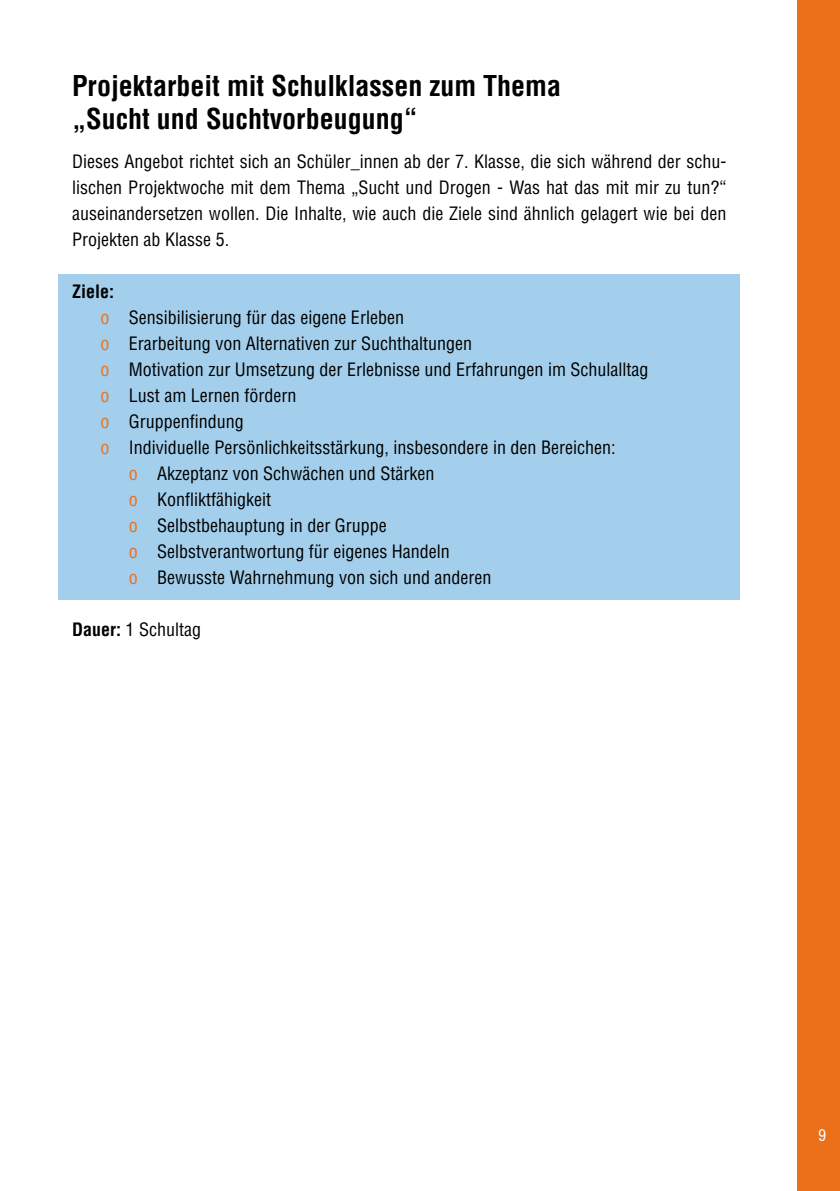
<style>
.page{position:relative;width:840px;height:1191px;background:#fff}
.page>*{position:absolute;margin:0;border:0;box-sizing:border-box;transform-origin:0 0}
.t1{font:700 condensed 28px/33.6px "Helvetica";color:#000}
.t2{font:condensed 18px/26px "Helvetica";color:#000;text-align:justify}
.t3{font:700 condensed 18px "Helvetica";color:#000}
.t4{font:100 condensed 18px "Helvetica";color:#fff}
.s1{color:#ec701a}
.s2{font-weight:700}
</style>
<div class="page">
<div style="left:797px;top:0;width:42px;height:1191px;background:#ec701a"></div>
<div style="left:59px;top:274px;width:680px;height:326px;background:#a3cfec"></div>
<h1 class="t1" style="left:72px;top:69px;width:490px">Projektarbeit mit Schulklassen zum Thema „Sucht und Suchtvorbeugung“</h1>
<p class="t2" style="left:72px;top:148px;width:655px">Dieses Angebot richtet sich an Schüler_innen ab der 7. Klasse, die sich während der schu&shy;lischen Projektwoche mit dem Thema „Sucht und Drogen - Was hat das mit mir zu tun?“ auseinandersetzen wollen. Die Inhalte, wie auch die Ziele sind ähnlich gelagert wie bei den Projekten ab Klasse 5.</p>
<p class="t3" style="left:72px;top:280px;width:44px">Ziele:</p>
<p class="t2" style="left:100px;top:304px;width:305px"><span class="s1">o</span> Sensibilisierung für das eigene Erleben</p>
<p class="t2" style="left:100px;top:330px;width:373px"><span class="s1">o</span> Erarbeitung von Alternativen zur Suchthaltungen</p>
<p class="t2" style="left:100px;top:356px;width:549px"><span class="s1">o</span> Motivation zur Umsetzung der Erlebnisse und Erfahrungen im Schulalltag</p>
<p class="t2" style="left:100px;top:382px;width:197px"><span class="s1">o</span> Lust am Lernen fördern</p>
<p class="t2" style="left:100px;top:408px;width:145px"><span class="s1">o</span> Gruppenfindung</p>
<p class="t2" style="left:100px;top:434px;width:516px"><span class="s1">o</span> Individuelle Persönlichkeitsstärkung, insbesondere in den Bereichen:</p>
<p class="t2" style="left:129px;top:460px;width:307px"><span class="s1">o</span> Akzeptanz von Schwächen und Stärken</p>
<p class="t2" style="left:129px;top:486px;width:144px"><span class="s1">o</span> Konfliktfähigkeit</p>
<p class="t2" style="left:129px;top:512px;width:259px"><span class="s1">o</span> Selbstbehauptung in der Gruppe</p>
<p class="t2" style="left:129px;top:538px;width:322px"><span class="s1">o</span> Selbstverantwortung für eigenes Handeln</p>
<p class="t2" style="left:129px;top:564px;width:364px"><span class="s1">o</span> Bewusste Wahrnehmung von sich und anderen</p>
<p class="t2" style="left:72px;top:616px;width:130px"><span class="s2">Dauer:</span> 1 Schultag</p>
<p class="t4" style="left:818px;top:1127px;width:10px">9</p>
</div>
